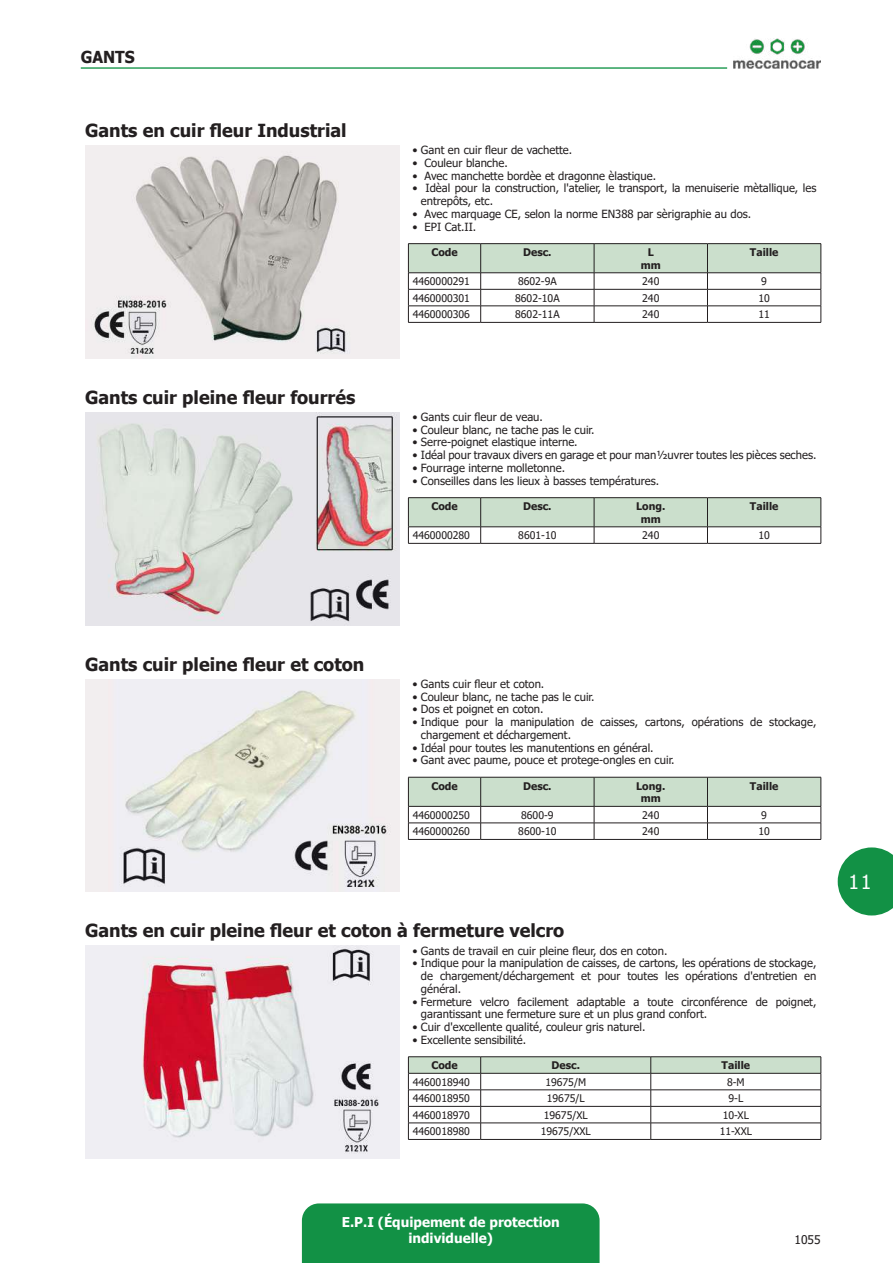
<style>
.page{position:relative;width:893px;height:1263px;background:#fff}
.page>*{position:absolute;margin:0;border:0;box-sizing:border-box;transform-origin:0 0}
.t1{font:19.5px "Tahoma";color:#fff}
.t2{font:700 18px "Tahoma";color:#231f20}
.t3{font:700 16.5px "Tahoma";color:#231f20;scale:.95 1}
.t4{font:700 13.5px/16.2px "Tahoma";color:#fff;text-align:center}
.t5{font:12px "Tahoma";color:#231f20}
.t6{font:11.25px/12.8px "Tahoma";color:#231f20}
.t7{font:10.5px "Tahoma";color:#231f20}
.t8{font:700 10.5px/12.6px "Tahoma";color:#231f20;text-align:center}
</style>
<div class="page">
<div style="left:302px;top:1203px;width:298px;height:60px;background:#129145"></div>
<svg style="left:838px;top:847px;width:55px;height:68px;background:#37a262"></svg>
<img style="left:733px;top:38px;width:88px;height:31px">
<hr style="left:81px;top:67px;width:646px;height:2px;background:#2a9e59">
<img style="left:85px;top:146px;width:314px;height:212px">
<hr style="left:408px;top:243px;width:73px;height:1px;background:#231f20">
<hr style="left:481px;top:243px;width:113px;height:1px;background:#231f20">
<hr style="left:594px;top:243px;width:113px;height:1px;background:#231f20">
<hr style="left:707px;top:243px;width:114px;height:1px;background:#231f20">
<svg style="left:408px;top:244px;width:414px;height:78px"></svg>
<hr style="left:408px;top:322px;width:73px;height:1px;background:#231f20">
<hr style="left:481px;top:322px;width:113px;height:1px;background:#231f20">
<hr style="left:594px;top:322px;width:113px;height:1px;background:#231f20">
<hr style="left:707px;top:322px;width:114px;height:1px;background:#231f20">
<img style="left:85px;top:412px;width:314px;height:213px">
<hr style="left:408px;top:497px;width:73px;height:1px;background:#231f20">
<hr style="left:481px;top:497px;width:113px;height:1px;background:#231f20">
<hr style="left:594px;top:497px;width:113px;height:1px;background:#231f20">
<hr style="left:707px;top:497px;width:114px;height:1px;background:#231f20">
<svg style="left:408px;top:498px;width:414px;height:45px"></svg>
<hr style="left:408px;top:543px;width:73px;height:1px;background:#231f20">
<hr style="left:481px;top:543px;width:113px;height:1px;background:#231f20">
<hr style="left:594px;top:543px;width:113px;height:1px;background:#231f20">
<hr style="left:707px;top:543px;width:114px;height:1px;background:#231f20">
<img style="left:85px;top:679px;width:314px;height:213px">
<svg style="left:408px;top:777px;width:414px;height:62px"></svg>
<hr style="left:408px;top:839px;width:73px;height:1px;background:#231f20">
<hr style="left:481px;top:839px;width:113px;height:1px;background:#231f20">
<hr style="left:594px;top:839px;width:113px;height:1px;background:#231f20">
<hr style="left:707px;top:839px;width:114px;height:1px;background:#231f20">
<img style="left:85px;top:946px;width:314px;height:212px">
<hr style="left:408px;top:1056px;width:73px;height:1px;background:#231f20">
<hr style="left:481px;top:1056px;width:170px;height:1px;background:#231f20">
<hr style="left:651px;top:1056px;width:170px;height:1px;background:#231f20">
<svg style="left:408px;top:1057px;width:414px;height:82px"></svg>
<hr style="left:408px;top:1139px;width:73px;height:1px;background:#231f20">
<hr style="left:481px;top:1139px;width:170px;height:1px;background:#231f20">
<hr style="left:651px;top:1139px;width:170px;height:1px;background:#231f20">
<h3 class="t3" style="left:81px;top:45px;width:56px">Gants</h3>
<h2 class="t2" style="left:85px;top:118px;width:263px">Gants en cuir fleur Industrial</h2>
<h2 class="t2" style="left:85px;top:385px;width:272px">Gants cuir pleine fleur fourrés</h2>
<p class="t6" style="left:412px;top:144px;width:161px">• Gant en cuir fleur de vachette.</p>
<p class="t6" style="left:412px;top:157px;width:97px">• Couleur blanche.</p>
<p class="t6" style="left:412px;top:170px;width:245px">• Avec manchette bordèe et dragonne èlastique.</p>
<p class="t6" style="left:421px;top:183px;width:397px;text-indent:-9px">• Idèal pour la construction, l'atelier, le transport, la menuiserie mètallique, les entrepôts, etc.</p>
<p class="t6" style="left:412px;top:208px;width:340px">• Avec marquage CE, selon la norme EN388 par sèrigraphie au dos.</p>
<p class="t6" style="left:412px;top:221px;width:65px">• EPI Cat.II.</p>
<p class="t8" style="left:431px;top:246px;width:28px">Code</p>
<p class="t8" style="left:523px;top:246px;width:30px">Desc.</p>
<p class="t8" style="left:641px;top:246px;width:22px">L mm</p>
<p class="t8" style="left:750px;top:246px;width:30px">Taille</p>
<p class="t7" style="left:413px;top:274px;width:59px">4460000291</p>
<p class="t7" style="left:518px;top:274px;width:40px">8602-9A</p>
<p class="t7" style="left:642px;top:274px;width:19px">240</p>
<p class="t7" style="left:761px;top:274px;width:7px">9</p>
<p class="t7" style="left:413px;top:291px;width:59px">4460000301</p>
<p class="t7" style="left:515px;top:291px;width:46px">8602-10A</p>
<p class="t7" style="left:642px;top:291px;width:19px">240</p>
<p class="t7" style="left:758px;top:291px;width:13px">10</p>
<p class="t7" style="left:413px;top:307px;width:59px">4460000306</p>
<p class="t7" style="left:515px;top:307px;width:46px">8602-11A</p>
<p class="t7" style="left:642px;top:307px;width:19px">240</p>
<p class="t7" style="left:758px;top:307px;width:13px">11</p>
<p class="t6" style="left:412px;top:411px;width:132px">• Gants cuir fleur de veau.</p>
<p class="t6" style="left:412px;top:424px;width:183px">• Couleur blanc, ne tache pas le cuir.</p>
<p class="t6" style="left:412px;top:437px;width:167px">• Serre-poignet elastique interne.</p>
<p class="t6" style="left:412px;top:449px;width:405px">• Idéal pour travaux divers en garage et pour man½uvrer toutes les pièces seches.</p>
<p class="t6" style="left:412px;top:462px;width:154px">• Fourrage interne molletonne.</p>
<p class="t6" style="left:412px;top:475px;width:248px">• Conseilles dans les lieux à basses températures.</p>
<p class="t8" style="left:431px;top:500px;width:28px">Code</p>
<p class="t8" style="left:523px;top:500px;width:30px">Desc.</p>
<p class="t8" style="left:636px;top:500px;width:31px">Long. mm</p>
<p class="t8" style="left:750px;top:500px;width:30px">Taille</p>
<p class="t7" style="left:413px;top:528px;width:59px">4460000280</p>
<p class="t7" style="left:518px;top:528px;width:40px">8601-10</p>
<p class="t7" style="left:642px;top:528px;width:19px">240</p>
<p class="t7" style="left:758px;top:528px;width:13px">10</p>
<h2 class="t2" style="left:85px;top:651px;width:281px">Gants cuir pleine fleur et coton</h2>
<p class="t6" style="left:412px;top:678px;width:133px">• Gants cuir fleur et coton.</p>
<p class="t6" style="left:412px;top:691px;width:183px">• Couleur blanc, ne tache pas le cuir.</p>
<p class="t6" style="left:412px;top:703px;width:133px">• Dos et poignet en coton.</p>
<p class="t6" style="left:421px;top:716px;width:397px;text-indent:-9px">• Indique pour la manipulation de caisses, cartons, opérations de stockage, chargement et déchargement.</p>
<p class="t6" style="left:412px;top:742px;width:243px">• Idéal pour toutes les manutentions en général.</p>
<p class="t6" style="left:412px;top:754px;width:264px">• Gant avec paume, pouce et protege-ongles en cuir.</p>
<p class="t8" style="left:431px;top:780px;width:28px">Code</p>
<p class="t8" style="left:523px;top:780px;width:30px">Desc.</p>
<p class="t8" style="left:636px;top:780px;width:31px">Long. mm</p>
<p class="t8" style="left:750px;top:780px;width:30px">Taille</p>
<p class="t7" style="left:413px;top:808px;width:59px">4460000250</p>
<p class="t7" style="left:521px;top:808px;width:34px">8600-9</p>
<p class="t7" style="left:642px;top:808px;width:19px">240</p>
<p class="t7" style="left:761px;top:808px;width:7px">9</p>
<p class="t7" style="left:413px;top:824px;width:59px">4460000260</p>
<p class="t7" style="left:518px;top:824px;width:40px">8600-10</p>
<p class="t7" style="left:642px;top:824px;width:19px">240</p>
<p class="t7" style="left:758px;top:824px;width:13px">10</p>
<h2 class="t2" style="left:85px;top:918px;width:481px">Gants en cuir pleine fleur et coton à fermeture velcro</h2>
<p class="t6" style="left:412px;top:945px;width:256px">• Gants de travail en cuir pleine fleur, dos en coton.</p>
<p class="t6" style="left:421px;top:957px;width:397px;text-align:justify;text-indent:-9px">• Indique pour la manipulation de caisses, de cartons, les opérations de stockage, de chargement/déchargement et pour toutes les opérations d'entretien en général.</p>
<p class="t6" style="left:421px;top:996px;width:397px;text-indent:-9px">• Fermeture velcro facilement adaptable a toute circonférence de poignet, garantissant une fermeture sure et un plus grand confort.</p>
<p class="t6" style="left:412px;top:1021px;width:234px">• Cuir d'excellente qualité, couleur gris naturel.</p>
<p class="t6" style="left:412px;top:1034px;width:115px">• Excellente sensibilité.</p>
<p class="t8" style="left:431px;top:1059px;width:28px">Code</p>
<p class="t8" style="left:551px;top:1059px;width:30px">Desc.</p>
<p class="t8" style="left:722px;top:1059px;width:30px">Taille</p>
<p class="t7" style="left:413px;top:1075px;width:59px">4460018940</p>
<p class="t7" style="left:545px;top:1075px;width:42px">19675/M</p>
<p class="t7" style="left:727px;top:1075px;width:19px">8-M</p>
<p class="t7" style="left:413px;top:1091px;width:59px">4460018950</p>
<p class="t7" style="left:547px;top:1091px;width:39px">19675/L</p>
<p class="t7" style="left:728px;top:1091px;width:16px">9-L</p>
<p class="t7" style="left:413px;top:1108px;width:59px">4460018970</p>
<p class="t7" style="left:544px;top:1108px;width:46px">19675/XL</p>
<p class="t7" style="left:723px;top:1108px;width:28px">10-XL</p>
<p class="t7" style="left:413px;top:1124px;width:59px">4460018980</p>
<p class="t7" style="left:541px;top:1124px;width:52px">19675/XXL</p>
<p class="t7" style="left:720px;top:1124px;width:34px">11-XXL</p>
<h1 class="t1" style="left:848px;top:869px;width:25px">11</h1>
<p class="t4" style="left:342px;top:1214px;width:219px">E.P.I (Équipement de protection individuelle)</p>
<p class="t5" style="left:794px;top:1231px;width:28px">1055</p>
</div>
